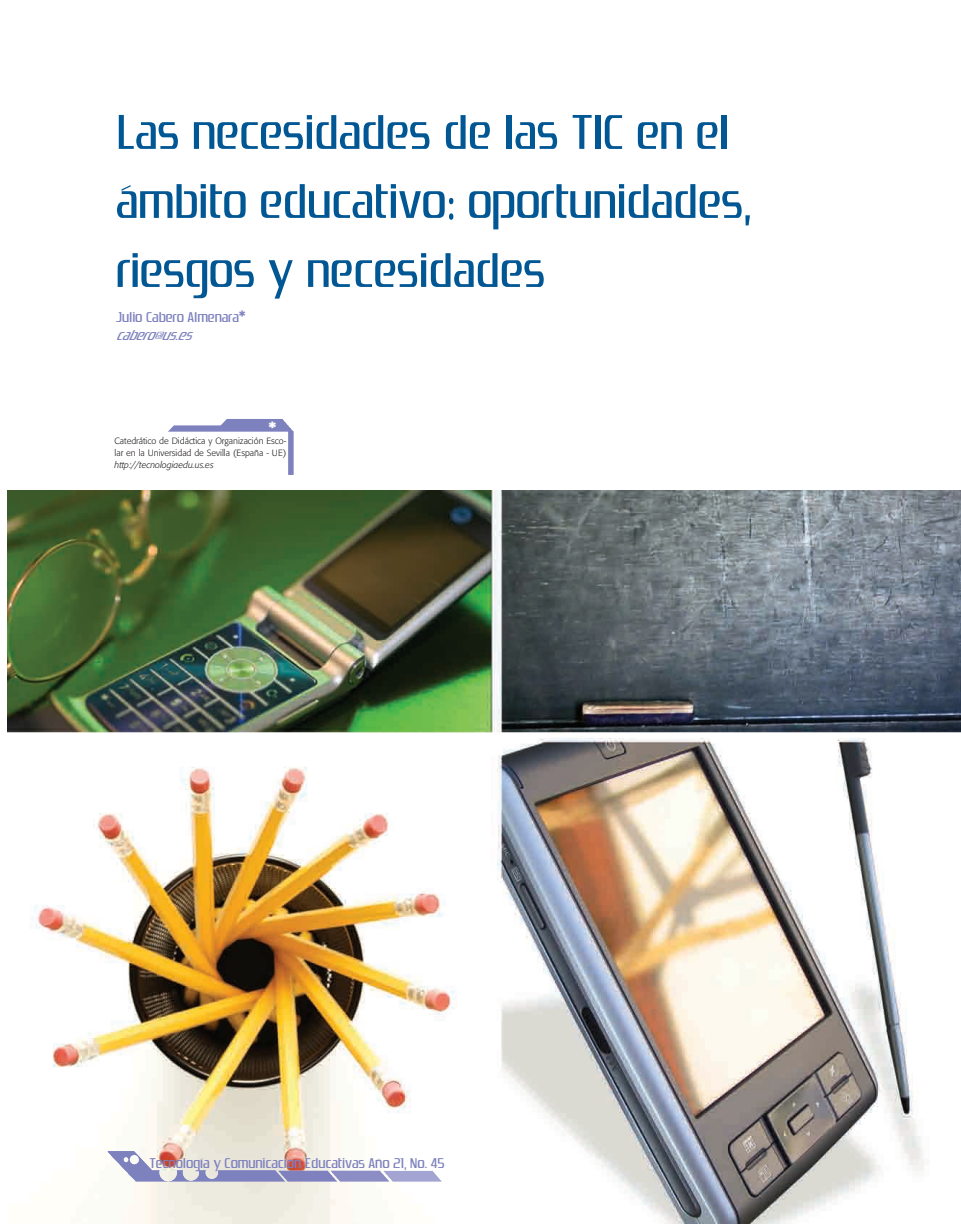
<style>
.page{position:relative;width:961px;height:1231px;background:#fff}
.page>*{position:absolute;margin:0;border:0;box-sizing:border-box;transform-origin:0 0}
.t1{font:51px/69px "Zrnic";color:#005794}
.t2{font:700 16.2px "Formata";color:#fff;scale:1.11 1}
.t3{font:15px/18px "Zrnic";color:#7d81be}
.t4{font:300 9px/12px "Formata";color:#231f20}
.t5{font:italic 300 9px "Formata";color:#231f20}
.s1{font-family:"Formata";font-weight:500}
.s2{font-style:italic}
</style>
<div class="page">
<img style="left:7px;top:490px;width:954px;height:733px">
<img style="left:168px;top:419px;width:126px;height:56px">
<h1 class="t1" style="left:116px;top:100px;width:637px">Las necesidades de las TIC en el ámbito educativo: oportunidades, riesgos y necesidades</h1>
<h3 class="t3" style="left:116px;top:309px;width:131px">Julio Cabero Almenara<span class="s1">* </span><span class="s2">cabero@us.es</span></h3>
<h2 class="t2" style="left:268px;top:418px;width:9px">*</h2>
<p class="t4" style="left:114px;top:434px;width:173px">Catedrático de Didáctica y Organización Esco&shy;lar en la Universidad de Sevilla (España - UE)</p>
<p class="t5" style="left:114px;top:459px;width:101px">http://tecnologiaedu.us.es</p>
<h3 class="t3" style="left:150px;top:1154px;width:296px">Tecnología y Comunicación Educativas Año 21, No. 45</h3>
</div>
